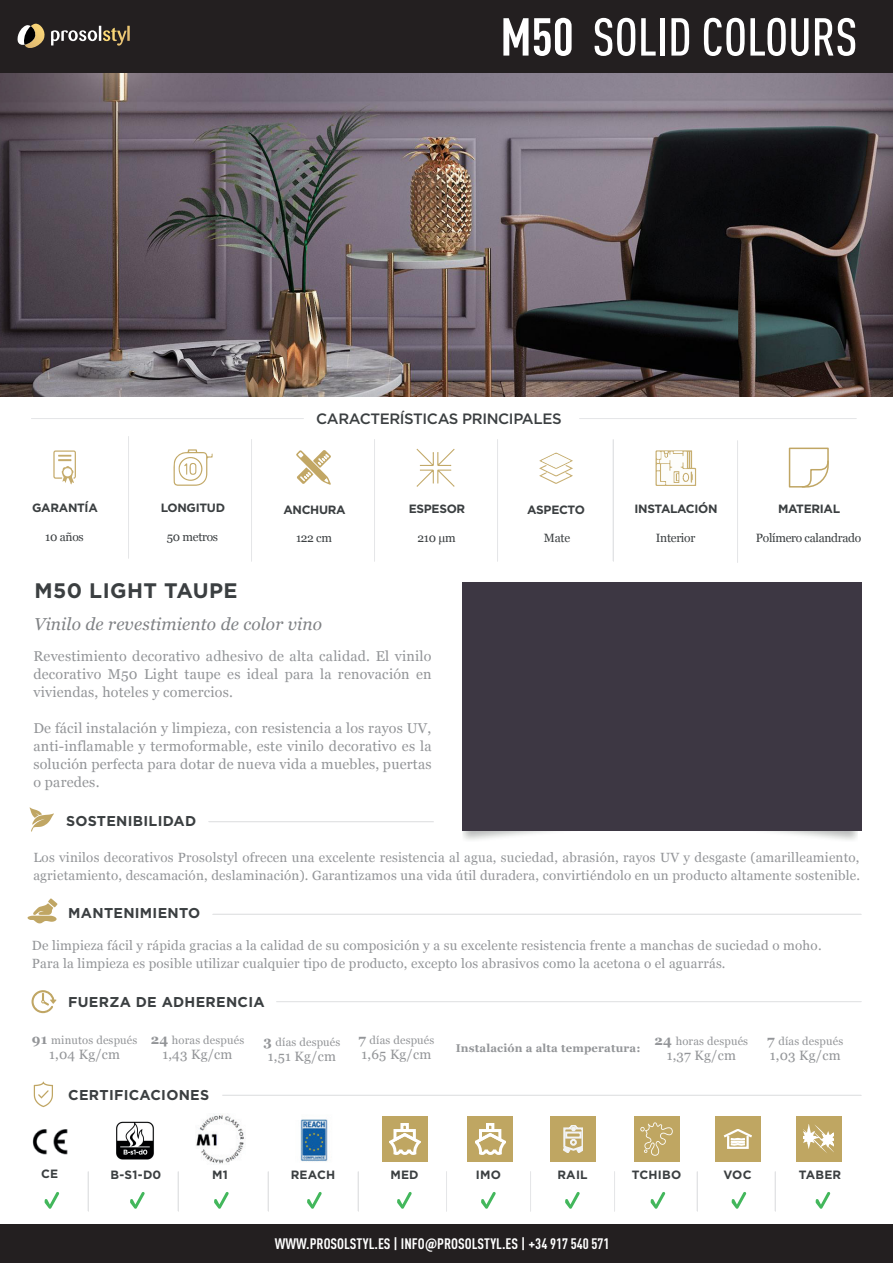
<style>
.page{position:relative;width:893px;height:1263px;background:#fff}
.page>*{position:absolute;margin:0;border:0;box-sizing:border-box;transform-origin:0 0}
.t1{font:500 condensed 52.5px "DIN Pro";color:#fff}
.t2{font:700 21px "Gotham";letter-spacing:.02em;color:#3b3f41}
.t3{font:italic 17.25px "Georgia";letter-spacing:.01em;color:#808285}
.t4{font:700 condensed 15px "DIN Pro";color:#fff}
.t5{font:500 15px "Gotham";letter-spacing:-.025em;color:#3b3f41}
.t6{font:14.25px/18px "Georgia";letter-spacing:.015em;color:#939598;text-align:justify}
.t7{font:700 14.25px "Gotham";letter-spacing:.02em;color:#3b3f41}
.t8{font:13.5px "Georgia";letter-spacing:.015em;color:#939598}
.t9{font:13.35px/18px "Georgia";letter-spacing:.015em;color:#939598}
.t10{font:700 12px "Gotham";letter-spacing:-.025em;color:#3b3f41}
.t11{font:12px "Georgia";letter-spacing:-.025em;color:#3b3f41}
.t12{font:11.25px "Georgia";letter-spacing:.015em;color:#939598}
.t13{font:700 11.25px "Georgia";letter-spacing:.015em;color:#939598}
.s1{font-weight:700}
.s2{font-weight:700;font-size:13.5px}
</style>
<div class="page">
<img style="left:0;top:0;width:888px;height:1263px">
<hr style="left:31px;top:418px;width:273px;height:1px;background:#e6e7e9">
<hr style="left:579px;top:418px;width:277px;height:1px;background:#e6e7e9">
<hr style="left:128px;top:436px;width:1px;height:122px;background:#e6e7e9">
<hr style="left:251px;top:439px;width:1px;height:122px;background:#e6e7e9">
<hr style="left:374px;top:439px;width:1px;height:122px;background:#e6e7e9">
<hr style="left:613px;top:439px;width:1px;height:122px;background:#e6e7e9">
<hr style="left:737px;top:441px;width:1px;height:122px;background:#e6e7e9">
<hr style="left:209px;top:821px;width:225px;height:1px;background:#e6e7e9">
<hr style="left:213px;top:914px;width:648px;height:1px;background:#e6e7e9">
<hr style="left:276px;top:1001px;width:585px;height:1px;background:#e6e7e9">
<hr style="left:222px;top:1095px;width:639px;height:1px;background:#e6e7e9">
<hr style="left:497px;top:439px;width:1px;height:122px;background:#e6e7e9">
<svg style="left:53px;top:450px;width:23px;height:34px"></svg>
<svg style="left:174px;top:449px;width:39px;height:37px"></svg>
<svg style="left:296px;top:450px;width:35px;height:35px"></svg>
<svg style="left:417px;top:449px;width:38px;height:38px"></svg>
<svg style="left:788px;top:447px;width:41px;height:41px"></svg>
<svg style="left:655px;top:450px;width:41px;height:36px"></svg>
<svg style="left:539px;top:453px;width:34px;height:31px"></svg>
<div style="left:462px;top:583px;width:399px;height:248px;background:#3d3743"></div>
<svg style="left:30px;top:807px;width:24px;height:24px"></svg>
<svg style="left:28px;top:898px;width:29px;height:25px"></svg>
<svg style="left:32px;top:990px;width:24px;height:23px"></svg>
<svg style="left:34px;top:1082px;width:19px;height:25px"></svg>
<img style="left:25px;top:1121px;width:52px;height:39px">
<img style="left:290px;top:1114px;width:49px;height:52px">
<img style="left:114px;top:1119px;width:44px;height:44px">
<img style="left:195px;top:1114px;width:50px;height:50px">
<div style="left:634px;top:1116px;width:45px;height:45px;background:#bfa662"></div>
<img style="left:640px;top:1122px;width:33px;height:34px">
<div style="left:715px;top:1116px;width:45px;height:45px;background:#bfa662"></div>
<div style="left:727px;top:1135px;width:22px;height:13px;border:2px solid #fff"></div>
<svg style="left:724px;top:1129px;width:28px;height:18px"></svg>
<div style="left:551px;top:1116px;width:45px;height:45px;background:#bfa662"></div>
<svg style="left:564px;top:1125px;width:19px;height:27px"></svg>
<div style="left:468px;top:1116px;width:45px;height:45px;background:#bfa662"></div>
<div style="left:486px;top:1124px;width:8px;height:8px;border:3px solid #fff"></div>
<svg style="left:475px;top:1127px;width:31px;height:27px"></svg>
<div style="left:796px;top:1116px;width:45px;height:46px;background:#bfa662"></div>
<svg style="left:804px;top:1124px;width:29px;height:29px"></svg>
<div style="left:382px;top:1116px;width:45px;height:45px;background:#bfa662"></div>
<div style="left:400px;top:1124px;width:9px;height:8px;border:3px solid #fff"></div>
<svg style="left:389px;top:1127px;width:31px;height:27px"></svg>
<svg style="left:44px;top:1192px;width:15px;height:17px"></svg>
<svg style="left:130px;top:1192px;width:15px;height:17px"></svg>
<svg style="left:214px;top:1192px;width:15px;height:17px"></svg>
<svg style="left:307px;top:1192px;width:15px;height:17px"></svg>
<svg style="left:397px;top:1192px;width:15px;height:17px"></svg>
<svg style="left:481px;top:1192px;width:15px;height:17px"></svg>
<svg style="left:565px;top:1192px;width:15px;height:17px"></svg>
<svg style="left:650px;top:1192px;width:15px;height:17px"></svg>
<svg style="left:731px;top:1192px;width:15px;height:17px"></svg>
<svg style="left:815px;top:1192px;width:15px;height:17px"></svg>
<img style="left:462px;top:831px;width:413px;height:21px">
<hr style="left:88px;top:1172px;width:1px;height:39px;background:#e6e7e9">
<hr style="left:178px;top:1172px;width:1px;height:39px;background:#e6e7e9">
<hr style="left:268px;top:1172px;width:1px;height:39px;background:#e6e7e9">
<hr style="left:358px;top:1172px;width:1px;height:39px;background:#e6e7e9">
<hr style="left:446px;top:1172px;width:1px;height:39px;background:#e6e7e9">
<hr style="left:530px;top:1172px;width:1px;height:39px;background:#e6e7e9">
<hr style="left:614px;top:1172px;width:1px;height:39px;background:#e6e7e9">
<hr style="left:697px;top:1172px;width:1px;height:39px;background:#e6e7e9">
<hr style="left:775px;top:1172px;width:1px;height:39px;background:#e6e7e9">
<h1 class="t1" style="left:500px;top:-2px;width:359px"><span class="s1">M50</span> SOLID COLOURS</h1>
<p class="t5" style="left:316px;top:409px;width:247px">CARACTERÍSTICAS PRINCIPALES</p>
<p class="t10" style="left:32px;top:501px;width:67px">GARANTÍA</p>
<p class="t11" style="left:45px;top:528px;width:40px">10 años</p>
<p class="t10" style="left:161px;top:501px;width:66px">LONGITUD</p>
<p class="t11" style="left:167px;top:528px;width:53px">50 metros</p>
<p class="t10" style="left:283px;top:502px;width:64px">ANCHURA</p>
<p class="t11" style="left:296px;top:529px;width:37px">122 cm</p>
<p class="t10" style="left:409px;top:502px;width:58px">ESPESOR</p>
<p class="t11" style="left:417px;top:529px;width:40px">210 µm</p>
<p class="t10" style="left:527px;top:503px;width:59px">ASPECTO</p>
<p class="t11" style="left:544px;top:530px;width:28px">Mate</p>
<p class="t10" style="left:634px;top:502px;width:85px">INSTALACIÓN</p>
<p class="t11" style="left:656px;top:529px;width:41px">Interior</p>
<p class="t10" style="left:778px;top:502px;width:64px">MATERIAL</p>
<p class="t11" style="left:756px;top:529px;width:107px">Polímero calandrado</p>
<h2 class="t2" style="left:35px;top:578px;width:205px">M50 LIGHT TAUPE</h2>
<p class="t3" style="left:34px;top:611px;width:290px">Vinilo de revestimiento de color vino</p>
<p class="t6" style="left:33px;top:647px;width:400px">Revestimiento decorativo adhesivo de alta calidad. El vinilo decorativo M50 Light taupe es ideal para la renovación en viviendas, hoteles y comercios.</p>
<p class="t6" style="left:33px;top:719px;width:400px">De fácil instalación y limpieza, con resistencia a los rayos UV, anti-inflamable y termoformable, este vinilo decorativo es la solución perfecta para dotar de nueva vida a muebles, puertas o paredes.</p>
<p class="t7" style="left:66px;top:812px;width:132px">SOSTENIBILIDAD</p>
<p class="t9" style="left:33px;top:847px;width:828px">Los vinilos decorativos Prosolstyl ofrecen una excelente resistencia al agua, suciedad, abrasión, rayos UV y desgaste (amarilleamiento, agrietamiento, descamación, deslaminación). Garantizamos una vida útil duradera, convirtiéndolo en un producto altamente sostenible.</p>
<p class="t7" style="left:68px;top:905px;width:134px">MANTENIMIENTO</p>
<p class="t9" style="left:32px;top:936px;width:791px">De limpieza fácil y rápida gracias a la calidad de su composición y a su excelente resistencia frente a manchas de suciedad o moho.<br>Para la limpieza es posible utilizar cualquier tipo de producto, excepto los abrasivos como la acetona o el aguarrás.</p>
<p class="t7" style="left:68px;top:994px;width:198px">FUERZA DE ADHERENCIA</p>
<p class="t12" style="left:32px;top:1032px;width:107px"><span class="s2">91</span> minutos después</p>
<p class="t8" style="left:49px;top:1045px;width:73px">1,04 Kg/cm</p>
<p class="t12" style="left:151px;top:1032px;width:95px"><span class="s2">24</span> horas después</p>
<p class="t8" style="left:162px;top:1045px;width:72px">1,43 Kg/cm</p>
<p class="t7" style="left:68px;top:1087px;width:142px">CERTIFICACIONES</p>
<p class="t12" style="left:263px;top:1034px;width:78px"><span class="s2">3</span> días después</p>
<p class="t8" style="left:268px;top:1046px;width:70px">1,51 Kg/cm</p>
<p class="t12" style="left:358px;top:1032px;width:77px"><span class="s2">7</span> días después</p>
<p class="t8" style="left:361px;top:1045px;width:71px">1,65 Kg/cm</p>
<p class="t13" style="left:456px;top:1040px;width:186px">Instalación a alta temperatura:</p>
<p class="t12" style="left:655px;top:1033px;width:95px"><span class="s2">24</span> horas después</p>
<p class="t8" style="left:667px;top:1045px;width:71px">1,37 Kg/cm</p>
<p class="t12" style="left:767px;top:1033px;width:77px"><span class="s2">7</span> días después</p>
<p class="t8" style="left:770px;top:1045px;width:72px">1,03 Kg/cm</p>
<p class="t10" style="left:41px;top:1167px;width:19px">CE</p>
<p class="t10" style="left:111px;top:1168px;width:52px">B-S1-D0</p>
<p class="t10" style="left:212px;top:1168px;width:17px">M1</p>
<p class="t10" style="left:291px;top:1168px;width:46px">REACH</p>
<p class="t10" style="left:390px;top:1168px;width:30px">MED</p>
<p class="t10" style="left:476px;top:1168px;width:27px">IMO</p>
<p class="t10" style="left:557px;top:1168px;width:32px">RAIL</p>
<p class="t10" style="left:632px;top:1168px;width:51px">TCHIBO</p>
<p class="t10" style="left:724px;top:1168px;width:29px">VOC</p>
<p class="t10" style="left:799px;top:1168px;width:44px">TABER</p>
<p class="t4" style="left:275px;top:1232px;width:336px">WWW.PROSOLSTYL.ES | INFO@PROSOLSTYL.ES | +34 917 540 571</p>
</div>
